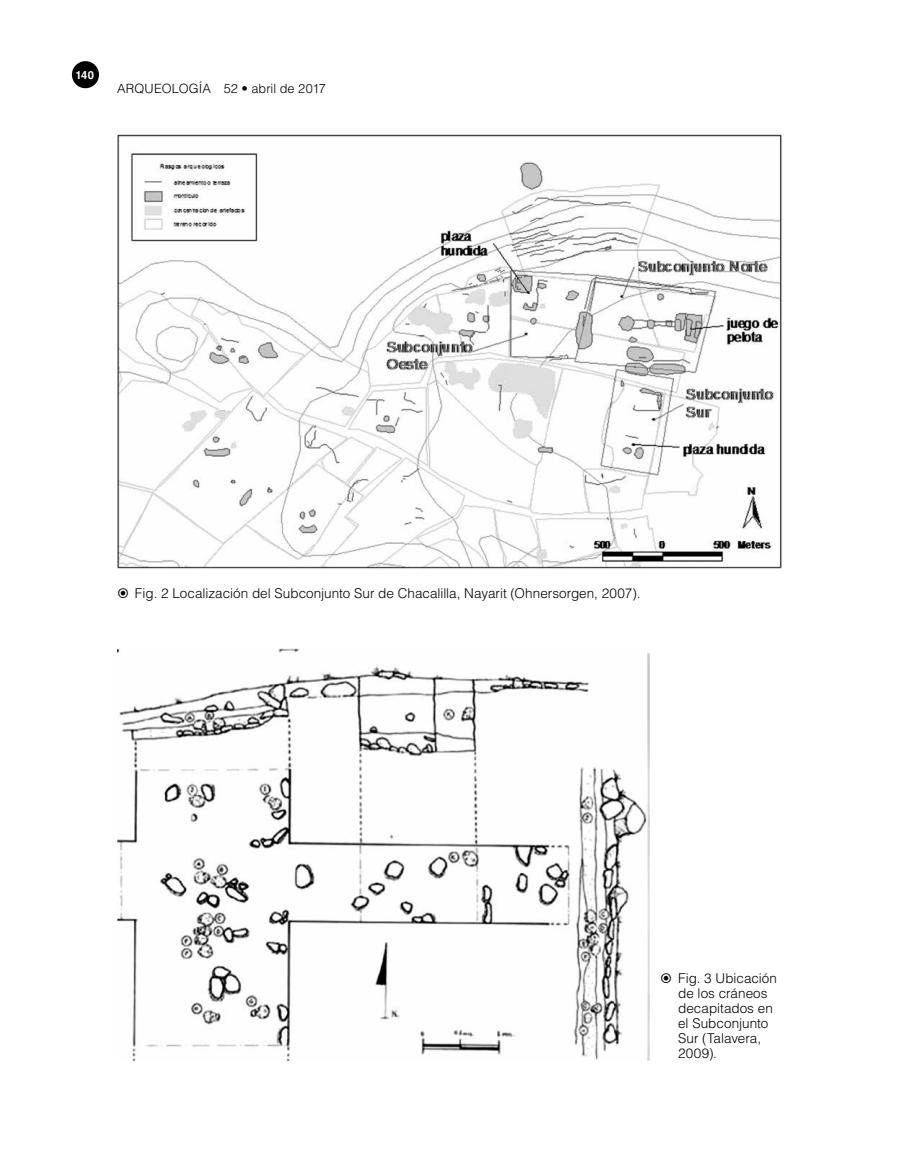
<style>
.page{position:relative;width:900px;height:1170px;background:#fff}
.page>*{position:absolute;margin:0;border:0;box-sizing:border-box;transform-origin:0 0}
.t1{font:300 13.5px/15px "Helvetica LT Std";color:#000}
.t2{font:300 12.75px "Helvetica LT Std";letter-spacing:.005em;color:#000}
.t3{font:700 11.1px "Helvetica LT Std";color:#fff}
</style>
<div class="page">
<div style="left:72px;top:61px;width:27px;height:27px;background:#000;border-radius:50%"></div>
<img style="left:117px;top:134px;width:665px;height:436px">
<img style="left:117px;top:648px;width:532px;height:412px">
<p class="t3" style="left:75px;top:68px;width:20px">140</p>
<p class="t2" style="left:117px;top:81px;width:211px">ARQUEOLOGÍA 52 • abril de 2017</p>
<p class="t1" style="left:135px;top:586px;width:507px">Fig. 2 Localización del Subconjunto Sur de Chacalilla, Nayarit (Ohnersorgen, 2007).</p>
<p class="t1" style="left:678px;top:971px;width:100px">Fig. 3 Ubicación de los cráneos decapitados en el Subconjunto<br>Sur (Talavera,<br>2009).</p>
</div>
